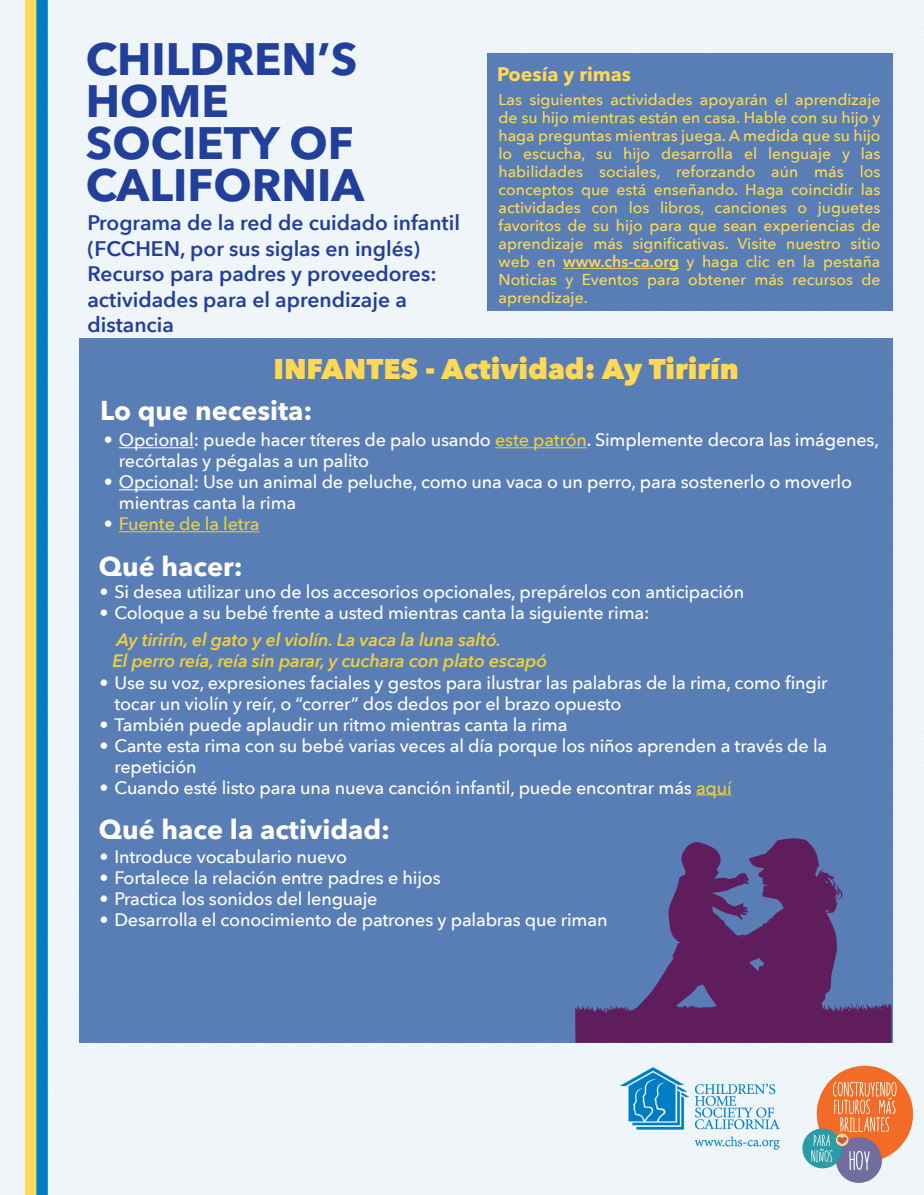
<style>
.page{position:relative;width:924px;height:1195px;background:#fff}
.page>*{position:absolute;margin:0;border:0;box-sizing:border-box;transform-origin:0 0}
.t1{font:700 45px/42px "Avenir Next LT Pro";color:#223f99}
.t2{font:800 28.5px "Avenir Next";color:#fed856}
.t3{font:700 27px "Avenir Next LT Pro";color:#fff}
.t4{font:600 21px/25.5px "Avenir Next";color:#223f99}
.t5{font:700 19.5px "Avenir Next LT Pro";color:#fed856}
.t6{font:500 18px/21px "Avenir Next";letter-spacing:-.01em;color:#fff}
.t7{font:italic 600 18px/21px "Avenir Next";letter-spacing:-.01em;color:#efcf3f}
.t8{font:500 18px "Avenir Next";letter-spacing:-.01em;color:#efcf3f}
.t9{font:500 15.75px/18px "Avenir Next";color:#fed856;text-align:justify}
.s1{font-weight:600}
.s2{color:#efcf3f}
.s3{color:#fff}
</style>
<div class="page">
<img style="left:0;top:0;width:923px;height:1195px">
<div style="left:487px;top:53px;width:405px;height:258px;background:#597eb5"></div>
<div style="left:79px;top:339px;width:813px;height:704px;background:#597eb5"></div>
<hr style="left:119px;top:447px;width:75px;height:1px;background:#fff">
<hr style="left:495px;top:447px;width:91px;height:1px;background:#efcf3f">
<hr style="left:119px;top:489px;width:75px;height:1px;background:#fff">
<hr style="left:119px;top:531px;width:140px;height:1px;background:#efcf3f">
<hr style="left:695px;top:794px;width:36px;height:1px;background:#efcf3f">
<hr style="left:563px;top:268px;width:115px;height:1px;background:#fed856">
<div style="left:816px;top:1066px;width:96px;height:96px;background:#f36c27;border-radius:50%"></div>
<div style="left:835px;top:1137px;width:46px;height:46px;background:#716d9f;border-radius:50%"></div>
<div style="left:802px;top:1128px;width:39px;height:40px;background:#299ca8;border-radius:50%"></div>
<svg style="left:811px;top:1081px;width:85px;height:89px"></svg>
<svg style="left:575px;top:838px;width:316px;height:205px"></svg>
<h1 class="t1" style="left:86px;top:37px;width:280px">CHILDREN’S<br>HOME<br>SOCIETY OF<br>CALIFORNIA</h1>
<p class="t4" style="left:87px;top:209px;width:374px">Programa de la red de cuidado infantil (FCCHEN, por sus siglas en inglés)<br>Recurso para padres y proveedores: actividades para el aprendizaje a distancia</p>
<p class="t5" style="left:497px;top:62px;width:136px">Poesía y rimas</p>
<p class="t9" style="left:498px;top:90px;width:383px">Las siguientes actividades apoyarán el aprendizaje de su hijo mientras están en casa. Hable con su hijo y haga preguntas mientras juega. A medida que su hijo lo escucha, su hijo desarrolla el lenguaje y las habilidades sociales, reforzando aún más los conceptos que está enseñando. Haga coincidir las actividades con los libros, canciones o juguetes favoritos de su hijo para que sean experiencias de aprendizaje más significativas. Visite nuestro sitio web en <span class="s1">www.chs-ca.org</span> y haga clic en la pestaña Noticias y Eventos para obtener más recursos de aprendizaje.</p>
<h2 class="t2" style="left:273px;top:351px;width:467px">INFANTES - Actividad: Ay Tirirín</h2>
<h3 class="t3" style="left:100px;top:394px;width:214px">Lo que necesita:</h3>
<p class="t6" style="left:119px;top:429px;width:761px;text-indent:-15px">• Opcional: puede hacer títeres de palo usando <span class="s2">este patrón</span>. Simplemente decora las imágenes, recórtalas y pégalas a un palito</p>
<p class="t6" style="left:119px;top:471px;width:734px;text-indent:-15px">• Opcional: Use un animal de peluche, como una vaca o un perro, para sostenerlo o moverlo mientras canta la rima</p>
<p class="t8" style="left:104px;top:509px;width:157px"><span class="s3">•</span> Fuente de la letra</p>
<h3 class="t3" style="left:99px;top:550px;width:145px">Qué hacer:</h3>
<p class="t6" style="left:99px;top:581px;width:646px">• Si desea utilizar uno de los accesorios opcionales, prepárelos con anticipación</p>
<p class="t6" style="left:99px;top:602px;width:551px">• Coloque a su bebé frente a usted mientras canta la siguiente rima:</p>
<p class="t7" style="left:112px;top:629px;width:436px">Ay tirirín, el gato y el violín. La vaca la luna saltó.<br>El perro reía, reía sin parar, y cuchara con plato escapó</p>
<p class="t6" style="left:114px;top:671px;width:714px;text-indent:-15px">• Use su voz, expresiones faciales y gestos para ilustrar las palabras de la rima, como fingir tocar un violín y reír, o “correr” dos dedos por el brazo opuesto</p>
<p class="t6" style="left:99px;top:713px;width:469px">• También puede aplaudir un ritmo mientras canta la rima</p>
<p class="t6" style="left:114px;top:734px;width:714px;text-indent:-15px">• Cante esta rima con su bebé varias veces al día porque los niños aprenden a través de la repetición</p>
<p class="t6" style="left:99px;top:776px;width:633px">• Cuando esté listo para una nueva canción infantil, puede encontrar más <span class="s2">aquí</span></p>
<h3 class="t3" style="left:99px;top:813px;width:292px">Qué hace la actividad:</h3>
<p class="t6" style="left:99px;top:846px;width:249px">• Introduce vocabulario nuevo</p>
<p class="t6" style="left:99px;top:867px;width:342px">• Fortalece la relación entre padres e hijos</p>
<p class="t6" style="left:99px;top:888px;width:279px">• Practica los sonidos del lenguaje</p>
<p class="t6" style="left:99px;top:909px;width:509px">• Desarrolla el conocimiento de patrones y palabras que riman</p>
</div>
